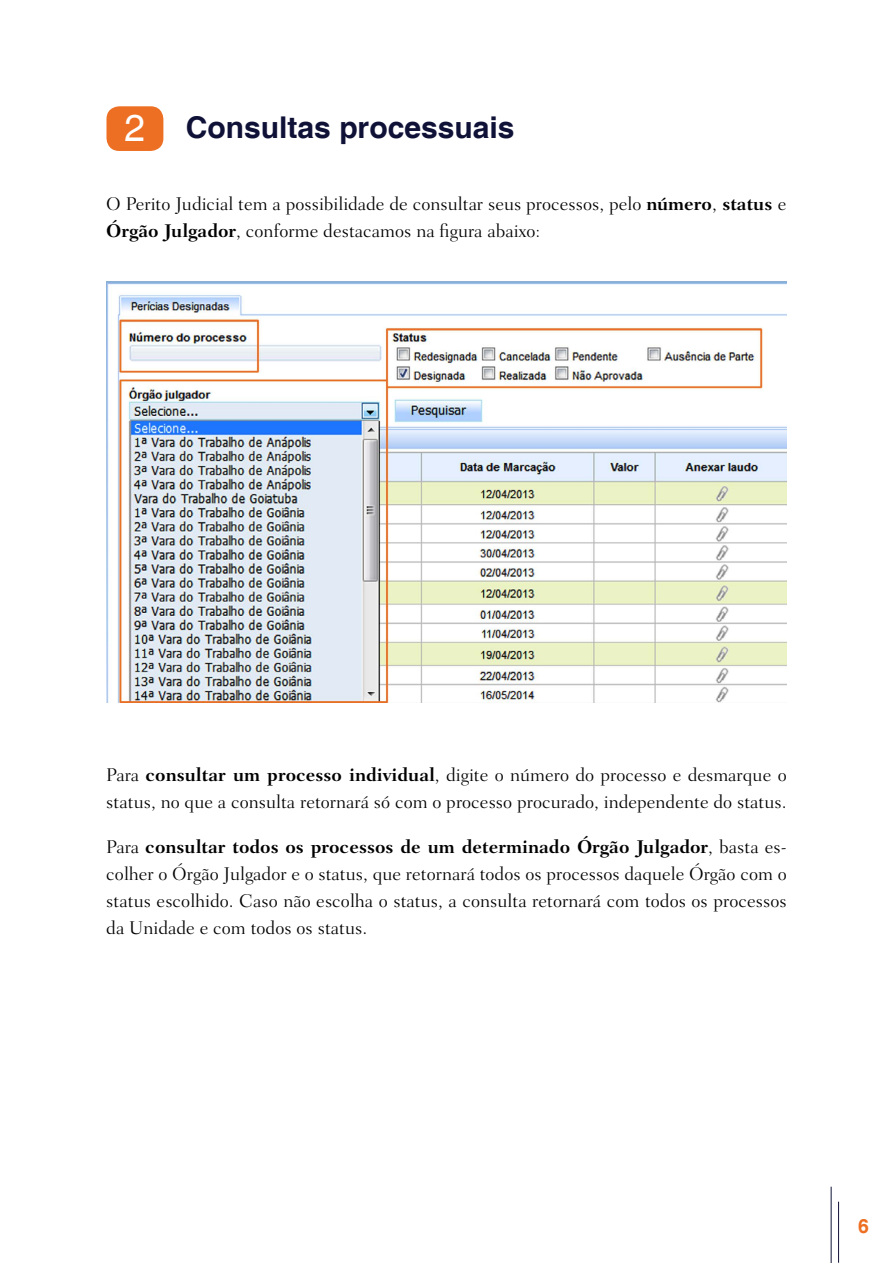
<style>
.page{position:relative;width:893px;height:1263px;background:#fff}
.page>*{position:absolute;margin:0;border:0;box-sizing:border-box;transform-origin:0 0}
.t1{font:37.5px "Switzerland Plain";color:#fff}
.t2{font:700 30px "Helvetica";color:#0f1137}
.t3{font:700 19.5px "Helvetica";color:#ed6f23}
.t4{font:300 18.75px/27px "Fairfield LT Std";color:#000}
.s1{font-weight:700}
</style>
<div class="page">
<hr style="left:831px;top:1187px;width:1px;height:76px;background:#0f1137">
<hr style="left:838px;top:1202px;width:1px;height:61px;background:#0f1137">
<div style="left:106px;top:106px;width:57px;height:45px;background:#ed6f23;border-radius:13px"></div>
<img style="left:106px;top:281px;width:681px;height:421px">
<h1 class="t1" style="left:124px;top:106px;width:22px">2</h1>
<h2 class="t2" style="left:186px;top:109px;width:330px">Consultas processuais</h2>
<p class="t4" style="left:106px;top:190px;width:682px">O Perito Judicial tem a possibilidade de consultar seus processos, pelo <span class="s1">número</span>, <span class="s1">status</span> e<br><span class="s1">Órgão Julgador</span>, conforme destacamos na figura abaixo:</p>
<p class="t4" style="left:106px;top:761px;width:682px">Para <span class="s1">consultar um processo individual</span>, digite o número do processo e desmarque o status, no que a consulta retornará só com o processo procurado, independente do status.</p>
<p class="t4" style="left:106px;top:833px;width:682px;text-align:justify">Para <span class="s1">consultar todos os processos de um determinado Órgão Julgador</span>, basta es&shy;colher o Órgão Julgador e o status, que retornará todos os processos daquele Órgão com o status escolhido. Caso não escolha o status, a consulta retornará com todos os processos da Unidade e com todos os status.</p>
<p class="t3" style="left:858px;top:1214px;width:12px">6</p>
</div>
